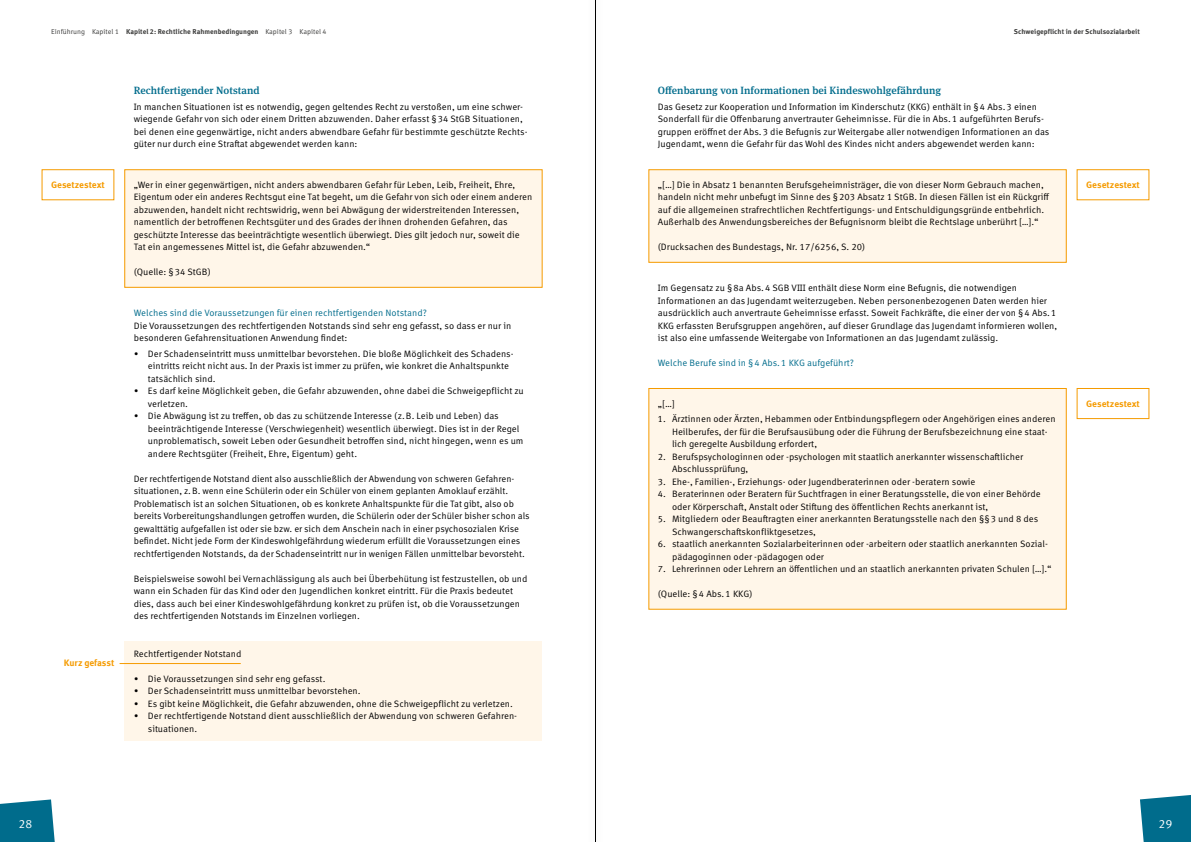
<style>
.page{position:relative;width:1191px;height:842px;background:#fff}
.page>*{position:absolute;margin:0;border:0;box-sizing:border-box;transform-origin:0 0}
.t1{font:12px "Meta Correspondence Pro";color:#fff}
.t2{font:500 10.5px "Meta Serif Pro";letter-spacing:.005em;color:#006c8c}
.t3{font:9.2px/12.5px "Meta Correspondence Pro";color:#000}
.t4{font:9.2px "Meta Correspondence Pro";color:#006c8c}
.t5{font:700 9.2px "Meta Correspondence Pro";letter-spacing:-.005em;color:#f59b00}
.t6{font:700 7px "Meta Correspondence Pro";color:#3a3a39}
.s1{font-weight:400}
</style>
<div class="page">
<svg style="left:0;top:799px;width:55px;height:43px;background:#187a97"></svg>
<svg style="left:1140px;top:795px;width:51px;height:47px;background:#147795"></svg>
<div style="left:124px;top:641px;width:417px;height:99px;background:#fff6e9"></div>
<hr style="left:120px;top:663px;width:121px;height:1px;background:#f59b00">
<div style="left:649px;top:170px;width:417px;height:92px;background:#fff6e9"></div>
<div style="left:648px;top:169px;width:418px;height:94px;border:1px solid #f59b00"></div>
<div style="left:649px;top:388px;width:417px;height:221px;background:#fff6e9"></div>
<div style="left:648px;top:388px;width:418px;height:222px;border:1px solid #f59b00"></div>
<div style="left:125px;top:170px;width:417px;height:117px;background:#fff6e9"></div>
<div style="left:124px;top:169px;width:418px;height:119px;border:1px solid #f59b00"></div>
<svg style="left:41px;top:169px;width:74px;height:32px"></svg>
<svg style="left:1076px;top:169px;width:74px;height:32px"></svg>
<svg style="left:1076px;top:388px;width:74px;height:32px"></svg>
<hr style="left:595px;top:0;width:1px;height:842px;background:#000">
<p class="t6" style="left:51px;top:26px;width:277px"><span class="s1">Einführung Kapitel 1</span> Kapitel 2: Rechtliche Rahmenbedingungen <span class="s1">Kapitel 3 Kapitel 4</span></p>
<p class="t2" style="left:134px;top:82px;width:127px">Rechtfertigender Notstand</p>
<p class="t3" style="left:134px;top:100px;width:395px">In manchen Situationen ist es notwendig, gegen geltendes Recht zu verstoßen, um eine schwer&shy;wiegende Gefahr von sich oder einem Dritten abzuwenden. Daher erfasst §34 StGB Situationen, bei denen eine gegenwärtige, nicht anders abwendbare Gefahr für bestimmte geschützte Rechts&shy;güter nur durch eine Straftat abgewendet werden kann:</p>
<p class="t6" style="left:1014px;top:26px;width:127px">Schweigepflicht in der Schulsozialarbeit</p>
<p class="t2" style="left:658px;top:82px;width:285px">Offenbarung von Informationen bei Kindeswohlgefährdung</p>
<p class="t3" style="left:658px;top:100px;width:393px">Das Gesetz zur Kooperation und Information im Kinderschutz (KKG) enthält in §4 Abs.3 einen Sonderfall für die Offenbarung anvertrauter Geheimnisse. Für die in Abs.1 aufgeführten Berufs&shy;gruppen eröffnet der Abs.3 die Befugnis zur Weitergabe aller notwendigen Informationen an das Jugendamt, wenn die Gefahr für das Wohl des Kindes nicht anders abgewendet werden kann:</p>
<p class="t3" style="left:658px;top:178px;width:393px">„[…] Die in Absatz 1 benannten Berufsgeheimnisträger, die von dieser Norm Gebrauch machen, handeln nicht mehr unbefugt im Sinne des §203 Absatz 1 StGB. In diesen Fällen ist ein Rückgriff auf die allgemeinen strafrechtlichen Rechtfertigungs- und Entschuldigungsgründe entbehrlich.<br>Außerhalb des Anwendungsbereiches der Befugnisnorm bleibt die Rechtslage unberührt […].“</p>
<p class="t3" style="left:658px;top:240px;width:209px">(Drucksachen des Bundestags, Nr. 17/6256, S. 20)</p>
<p class="t3" style="left:134px;top:178px;width:400px">„Wer in einer gegenwärtigen, nicht anders abwendbaren Gefahr für Leben, Leib, Freiheit, Ehre, Eigentum oder ein anderes Rechtsgut eine Tat begeht, um die Gefahr von sich oder einem anderen abzuwenden, handelt nicht rechtswidrig, wenn bei Abwägung der widerstreitenden Interessen, namentlich der betroffenen Rechtsgüter und des Grades der ihnen drohenden Gefahren, das geschützte Interesse das beeinträchtigte wesentlich überwiegt. Dies gilt jedoch nur, soweit die Tat ein angemessenes Mittel ist, die Gefahr abzuwenden.“</p>
<p class="t3" style="left:134px;top:265px;width:78px">(Quelle: §34 StGB)</p>
<p class="t5" style="left:51px;top:178px;width:55px">Gesetzestext</p>
<p class="t5" style="left:1086px;top:178px;width:55px">Gesetzestext</p>
<p class="t5" style="left:64px;top:656px;width:52px">Kurz gefasst</p>
<p class="t4" style="left:134px;top:306px;width:295px">Welches sind die Voraussetzungen für einen rechtfertigenden Notstand?</p>
<p class="t3" style="left:134px;top:319px;width:379px">Die Voraussetzungen des rechtfertigenden Notstands sind sehr eng gefasst, so dass er nur in besonderen Gefahrensituationen Anwendung findet:</p>
<p class="t3" style="left:148px;top:347px;width:367px;text-indent:-14px">• Der Schadenseintritt muss unmittelbar bevorstehen. Die bloße Möglichkeit des Schadens&shy;eintritts reicht nicht aus. In der Praxis ist immer zu prüfen, wie konkret die Anhaltspunkte tatsächlich sind.</p>
<p class="t3" style="left:148px;top:384px;width:377px;text-indent:-14px">• Es darf keine Möglichkeit geben, die Gefahr abzuwenden, ohne dabei die Schweigepflicht zu verletzen.</p>
<p class="t3" style="left:148px;top:409px;width:377px;text-indent:-14px">• Die Abwägung ist zu treffen, ob das zu schützende Interesse (z.B. Leib und Leben) das beeinträchtigende Interesse ( Verschwiegenheit) wesentlich überwiegt. Dies ist in der Regel unproblematisch, soweit Leben oder Gesundheit betroffen sind, nicht hingegen, wenn es um andere Rechtsgüter (Freiheit, Ehre, Eigentum) geht.</p>
<p class="t3" style="left:134px;top:472px;width:397px">Der rechtfertigende Notstand dient also ausschließlich der Abwendung von schweren Gefahren&shy;situationen, z.B. wenn eine Schülerin oder ein Schüler von einem geplanten Amoklauf erzählt.<br>Problematisch ist an solchen Situationen, ob es konkrete Anhaltspunkte für die Tat gibt, also ob bereits Vorbereitungshandlungen getroffen wurden, die Schülerin oder der Schüler bisher schon als gewalttätig aufgefallen ist oder sie bzw. er sich dem Anschein nach in einer psychosozialen Krise befindet. Nicht jede Form der Kindeswohlgefährdung wiederum erfüllt die Voraussetzungen eines rechtfertigenden Notstands, da der Schadenseintritt nur in wenigen Fällen unmittelbar bevorsteht.</p>
<p class="t3" style="left:134px;top:572px;width:395px">Beispielsweise sowohl bei Vernachlässigung als auch bei Überbehütung ist festzustellen, ob und wann ein Schaden für das Kind oder den Jugendlichen konkret eintritt. Für die Praxis bedeutet dies, dass auch bei einer Kindeswohlgefährdung konkret zu prüfen ist, ob die Voraussetzungen des rechtfertigenden Notstands im Einzelnen vorliegen.</p>
<p class="t3" style="left:134px;top:647px;width:109px">Rechtfertigender Notstand</p>
<p class="t3" style="left:134px;top:672px;width:193px">• Die Voraussetzungen sind sehr eng gefasst.</p>
<p class="t3" style="left:134px;top:684px;width:228px">• Der Schadenseintritt muss unmittelbar bevorstehen.</p>
<p class="t3" style="left:134px;top:697px;width:381px">• Es gibt keine Möglichkeit, die Gefahr abzuwenden, ohne die Schweigepflicht zu verletzen.</p>
<p class="t3" style="left:148px;top:709px;width:371px;text-indent:-14px">• Der rechtfertigende Notstand dient ausschließlich der Abwendung von schweren Gefahren&shy;situationen.</p>
<p class="t3" style="left:658px;top:281px;width:401px">Im Gegensatz zu §8a Abs.4 SGB VIII enthält diese Norm eine Befugnis, die notwendigen Informationen an das Jugendamt weiterzugeben. Neben personenbezogenen Daten werden hier ausdrücklich auch anvertraute Geheimnisse erfasst. Soweit Fachkräfte, die einer der von §4 Abs.1<br>KKG erfassten Berufsgruppen angehören, auf dieser Grundlage das Jugendamt informieren wollen, ist also eine umfassende Weitergabe von Informationen an das Jugendamt zulässig.</p>
<p class="t4" style="left:658px;top:356px;width:198px">Welche Berufe sind in §4 Abs.1 KKG aufgeführt?</p>
<p class="t3" style="left:658px;top:397px;width:18px">„[…]</p>
<p class="t3" style="left:672px;top:412px;width:385px;text-indent:-14px">1. Ärztinnen oder Ärzten, Hebammen oder Entbindungspflegern oder Angehörigen eines anderen<br>Heilberufes, der für die Berufsausübung oder die Führung der Berufsbezeichnung eine staat&shy;lich geregelte Ausbildung erfordert,</p>
<p class="t3" style="left:672px;top:450px;width:352px;text-indent:-14px">2. Berufspsychologinnen oder -psychologen mit staatlich anerkannter wissenschaftlicher<br>Abschlussprüfung,</p>
<p class="t3" style="left:658px;top:475px;width:319px">3. Ehe-, Familien-, Erziehungs- oder Jugendberaterinnen oder -beratern sowie</p>
<p class="t3" style="left:672px;top:487px;width:370px;text-indent:-14px">4. Beraterinnen oder Beratern für Suchtfragen in einer Beratungsstelle, die von einer Behörde oder Körperschaft, Anstalt oder Stiftung des öffentlichen Rechts anerkannt ist,</p>
<p class="t3" style="left:672px;top:512px;width:368px;text-indent:-14px">5. Mitgliedern oder Beauftragten einer anerkannten Beratungsstelle nach den §§3 und 8 des<br>Schwangerschaftskonfliktgesetzes,</p>
<p class="t3" style="left:672px;top:537px;width:377px;text-indent:-14px">6. staatlich anerkannten Sozialarbeiterinnen oder -arbeitern oder staatlich anerkannten Sozial&shy;pädagoginnen oder -pädagogen oder</p>
<p class="t3" style="left:658px;top:562px;width:395px">7. Lehrerinnen oder Lehrern an öffentlichen und an staatlich anerkannten privaten Schulen […].“</p>
<p class="t3" style="left:658px;top:587px;width:96px">(Quelle: §4 Abs.1 KKG)</p>
<p class="t5" style="left:1086px;top:396px;width:55px">Gesetzestext</p>
<h1 class="t1" style="left:19px;top:815px;width:15px">28</h1>
<h1 class="t1" style="left:1158px;top:815px;width:15px">29</h1>
</div>
